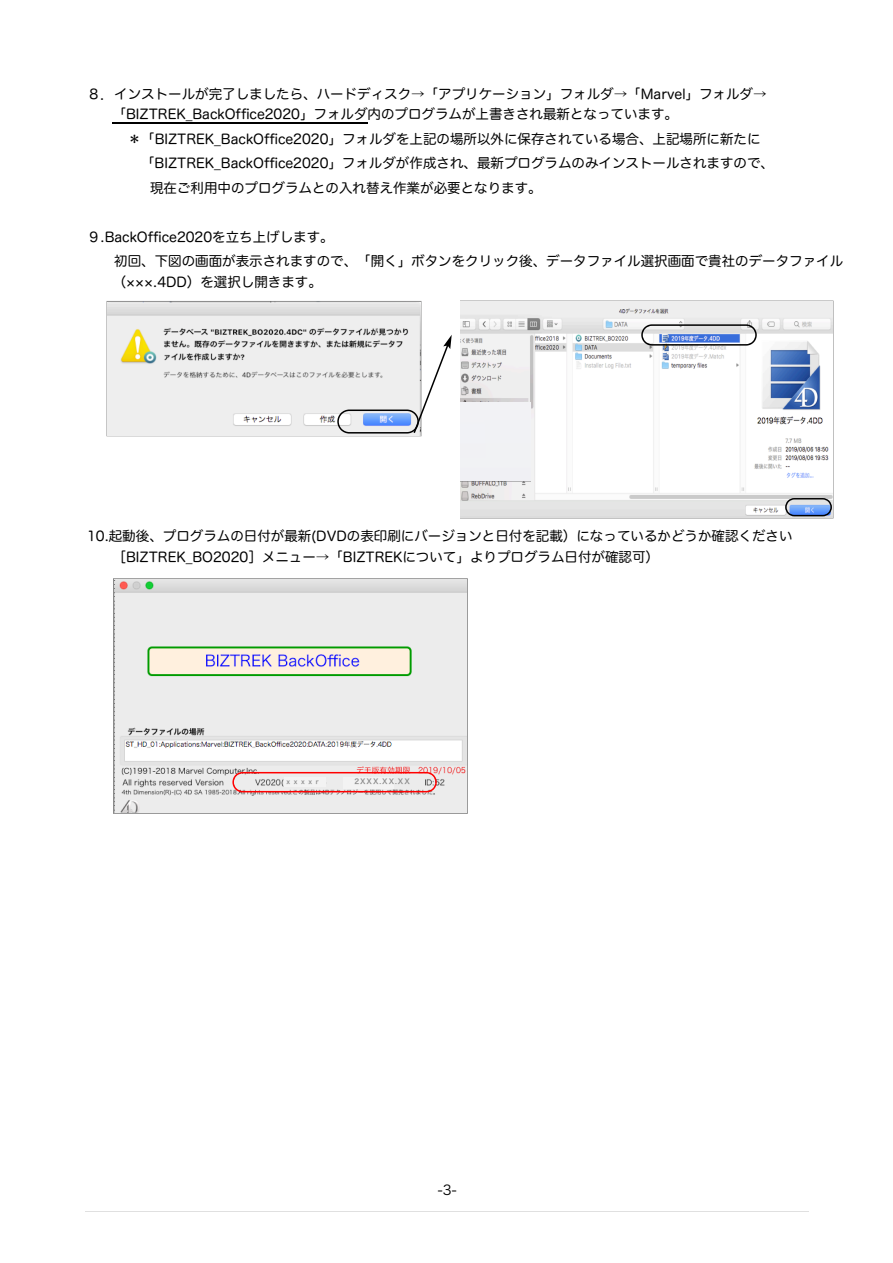
<style>
.page{position:relative;width:893px;height:1263px;background:#fff}
.page>*{position:absolute;margin:0;border:0;box-sizing:border-box;transform-origin:0 0}
.t1{font:13.5px/20.2px "Hira Maru Pro N W4";color:#000}
.t2{font:13.5px "Hiragino Sans W3";color:#000}
.t3{font:7.05px "Hiragino Sans W6";letter-spacing:.14em;color:#8a8a8a;scale:.95 1}
.t4{font:6.3px "Hiragino Sans W6";letter-spacing:.61em;color:#8a8a8a;scale:.95 1}
</style>
<div class="page">
<svg style="left:113px;top:122px;width:13px;height:2px"></svg>
<hr style="left:126px;top:122px;width:60px;height:2px;background:#000">
<svg style="left:186px;top:122px;width:6px;height:2px"></svg>
<hr style="left:192px;top:122px;width:73px;height:2px;background:#000">
<hr style="left:265px;top:122px;width:48px;height:2px;background:#000">
<hr style="left:313px;top:122px;width:54px;height:2px;background:#000">
<img style="left:107px;top:302px;width:314px;height:133px">
<img style="left:461px;top:301px;width:371px;height:217px">
<svg style="left:641px;top:324px;width:116px;height:22px"></svg>
<svg style="left:337px;top:335px;width:115px;height:99px"></svg>
<svg style="left:785px;top:498px;width:47px;height:18px"></svg>
<div style="left:460px;top:403px;width:71px;height:80px;background:#f1f2f5"></div>
<img style="left:115px;top:579px;width:352px;height:234px">
<svg style="left:232px;top:772px;width:205px;height:20px;background:#e7bbbb"></svg>
<img style="left:285px;top:778px;width:40px;height:9px">
<img style="left:344px;top:777px;width:49px;height:11px">
<p class="t1" style="left:113px;top:84px;width:655px;text-indent:-26px">８．インストールが完了しましたら、ハードディスク→「アプリケーション」フォルダ→「Marvel」フォルダ→「BIZTREK_BackOffice2020」フォルダ内のプログラムが上書きされ最新となっています。</p>
<p class="t1" style="left:128px;top:129px;width:634px">＊「BIZTREK_BackOffice2020」フォルダを上記の場所以外に保存されている場合、上記場所に新たに</p>
<p class="t1" style="left:141px;top:153px;width:634px">「BIZTREK_BackOffice2020」フォルダが作成され、最新プログラムのみインストールされますので、</p>
<p class="t1" style="left:150px;top:178px;width:393px">現在ご利用中のプログラムとの入れ替え作業が必要となります。</p>
<p class="t1" style="left:114px;top:224px;width:731px;line-height:24.5px;text-indent:-27px">９.BackOffice2020を立ち上げします。<br>初回、下図の画面が表示されますので、「開く」ボタンをクリック後、データファイル選択画面で貴社のデータファイル</p>
<p class="t1" style="left:113px;top:271px;width:211px">（×××.4DD）を選択し開きます。</p>
<p class="t1" style="left:113px;top:526px;width:681px;text-indent:-26px">10.起動後、プログラムの日付が最新(DVDの表印刷にバージョンと日付を記載）になっているかどうか確認ください［BIZTREK_BO2020］メニュー→「BIZTREKについて」よりプログラム日付が確認可）</p>
<p class="t4" style="left:286px;top:778px;width:36px">xxxxr</p>
<p class="t3" style="left:354px;top:778px;width:60px">2XXX.XX.XX</p>
<p class="t2" style="left:438px;top:1183px;width:20px">-3-</p>
</div>
